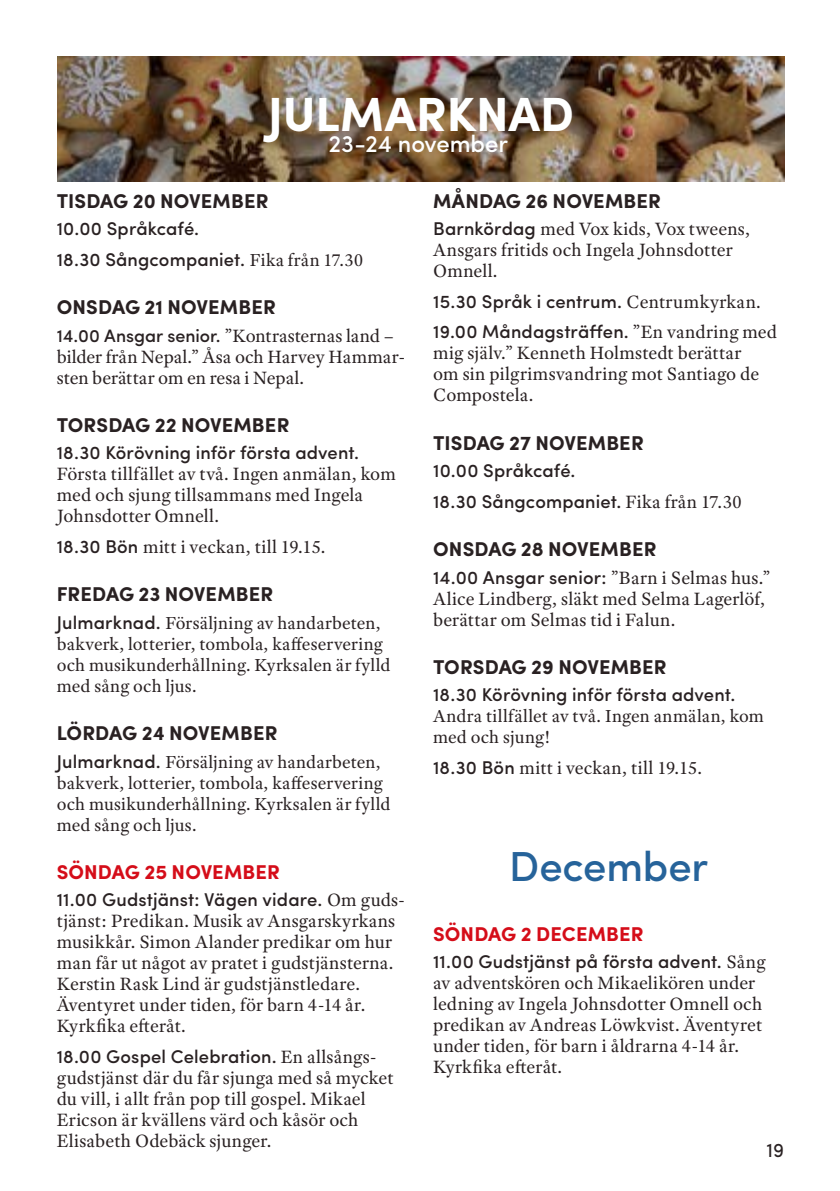
<style>
.page{position:relative;width:840px;height:1191px;background:#fff}
.page>*{position:absolute;margin:0;border:0;box-sizing:border-box;transform-origin:0 0}
.t1{font:700 48px "Sofia Pro";color:#feffff}
.t2{font:500 42px "Sofia Pro";color:#26639a}
.t3{font:500 24px "Sofia Pro";letter-spacing:-.005em;color:#feffff}
.t4{font:700 20px "Sofia Pro";letter-spacing:.005em;color:#292122}
.t5{font:700 20px "Sofia Pro";letter-spacing:.005em;color:#d50d19}
.t6{font:20px "Sofia Pro";color:#292122}
.t7{font:19px/21px "Adobe Text Pro";letter-spacing:.01em;color:#292122}
.t8{font:500 18.4px/30.6px "Sofia Pro";letter-spacing:.005em;color:#292122}
.t9{font:18.4px/21px "Adobe Text Pro";letter-spacing:.01em;color:#292122}
.s1{font-family:"Adobe Text Pro";font-weight:400}
.s2{font-family:"Sofia Pro";font-weight:500;font-size:18px}
.s3{font-family:"Sofia Pro";font-weight:500;font-size:18.4px}
.s4{font-family:"Sofia Pro";font-weight:500}
.s5{font-family:"Adobe Text Pro";font-weight:400;font-size:19px}
</style>
<div class="page">
<img style="left:58px;top:57px;width:725px;height:124px">
<h1 class="t1" style="left:268px;top:77px;width:307px">JULMARKNAD</h1>
<p class="t3" style="left:328px;top:126px;width:181px">23-24 november</p>
<p class="t4" style="left:57px;top:185px;width:213px">TISDAG 20 NOVEMBER</p>
<p class="t8" style="left:57px;top:212px;width:307px">10.00 Språkcafé.<br>18.30 Sångcompaniet. <span class="s1">Fika från 17.30</span></p>
<p class="t4" style="left:57px;top:292px;width:220px">ONSDAG 21 NOVEMBER</p>
<p class="t7" style="left:57px;top:325px;width:349px"><span class="s2">14.00 Ansgar senior.</span> ”Kontrasternas land – bilder från Nepal.” Åsa och Harvey Hammar&shy;sten berättar om en resa i Nepal.</p>
<p class="t4" style="left:57px;top:409px;width:234px">TORSDAG 22 NOVEMBER</p>
<p class="t8" style="left:57px;top:436px;width:304px">18.30 Körövning inför första advent.</p>
<p class="t7" style="left:57px;top:463px;width:340px">Första tillfället av två. Ingen anmälan, kom med och sjung tillsammans med Ingela<br>Johnsdotter Omnell.</p>
<p class="t7" style="left:57px;top:536px;width:270px"><span class="s3">18.30 Bön</span> mitt i veckan, till 19.15.</p>
<p class="t4" style="left:57px;top:579px;width:218px">FREDAG 23 NOVEMBER</p>
<p class="t9" style="left:57px;top:612px;width:335px"><span class="s4">Julmarknad.</span> Försäljning av handarbeten, bakverk, lotterier, tombola, kaffeservering och musikunderhållning. Kyrksalen är fylld med sång och ljus.</p>
<p class="t4" style="left:57px;top:717px;width:222px">LÖRDAG 24 NOVEMBER</p>
<p class="t9" style="left:57px;top:751px;width:335px"><span class="s4">Julmarknad.</span> Försäljning av handarbeten, bakverk, lotterier, tombola, kaffeservering och musikunderhållning. Kyrksalen är fylld med sång och ljus.</p>
<p class="t5" style="left:57px;top:856px;width:224px">SÖNDAG 25 NOVEMBER</p>
<p class="t8" style="left:57px;top:883px;width:349px">11.00 Gudstjänst: Vägen vidare. <span class="s5">Om guds-</span></p>
<p class="t7" style="left:57px;top:910px;width:340px">tjänst: Predikan. Musik av Ansgarskyrkans musikkår. Simon Alander predikar om hur man får ut något av pratet i gudstjänsterna.<br>Kerstin Rask Lind är gudstjänstledare.<br>Äventyret under tiden, för barn 4-14 år.<br>Kyrkfika efteråt.</p>
<p class="t8" style="left:57px;top:1040px;width:321px">18.00 Gospel Celebration. <span class="s5">En allsångs-</span></p>
<p class="t7" style="left:57px;top:1067px;width:338px">gudstjänst där du får sjunga med så mycket du vill, i allt från pop till gospel. Mikael Ericson är kvällens värd och kåsör och Elisabeth Odebäck sjunger.</p>
<p class="t4" style="left:433px;top:185px;width:229px">MÅNDAG 26 NOVEMBER</p>
<p class="t7" style="left:433px;top:218px;width:318px"><span class="s3">Barnkördag</span> med Vox kids, Vox tweens,<br>Ansgars fritids och Ingela Johnsdotter<br>Omnell.</p>
<p class="t8" style="left:433px;top:285px;width:345px">15.30 Språk i centrum. <span class="s5">Centrumkyrkan.<br></span>19.00 Måndagsträffen. <span class="s5">”En vandring med</span></p>
<p class="t7" style="left:433px;top:342px;width:327px">mig själv.” Kenneth Holmstedt berättar om sin pilgrimsvandring mot Santiago de<br>Compostela.</p>
<p class="t4" style="left:433px;top:427px;width:212px">TISDAG 27 NOVEMBER</p>
<p class="t8" style="left:433px;top:454px;width:310px">10.00 Språkcafé.<br>18.30 Sångcompaniet. <span class="s5">Fika från 17.30</span></p>
<p class="t4" style="left:433px;top:534px;width:225px">ONSDAG 28 NOVEMBER</p>
<p class="t8" style="left:433px;top:560px;width:338px">14.00 Ansgar senior: <span class="s5">”Barn i Selmas hus.”</span></p>
<p class="t7" style="left:433px;top:588px;width:333px">Alice Lindberg, släkt med Selma Lagerlöf, berättar om Selmas tid i Falun.</p>
<p class="t4" style="left:433px;top:651px;width:235px">TORSDAG 29 NOVEMBER</p>
<p class="t8" style="left:433px;top:678px;width:304px">18.30 Körövning inför första advent.</p>
<p class="t9" style="left:433px;top:705px;width:332px">Andra tillfället av två. Ingen anmälan, kom med och sjung!</p>
<p class="t7" style="left:433px;top:757px;width:270px"><span class="s3">18.30 Bön</span> mitt i veckan, till 19.15.</p>
<h2 class="t2" style="left:509px;top:835px;width:201px">December</h2>
<p class="t5" style="left:433px;top:918px;width:212px">SÖNDAG 2 DECEMBER</p>
<p class="t8" style="left:433px;top:945px;width:334px">11.00 Gudstjänst på första advent. <span class="s5">Sång</span></p>
<p class="t7" style="left:433px;top:972px;width:330px">av adventskören och Mikaelikören under ledning av Ingela Johnsdotter Omnell och predikan av Andreas Löwkvist. Äventyret under tiden, för barn i åldrarna 4-14 år.<br>Kyrkfika efteråt.</p>
<p class="t6" style="left:766px;top:1135px;width:19px">19</p>
</div>
